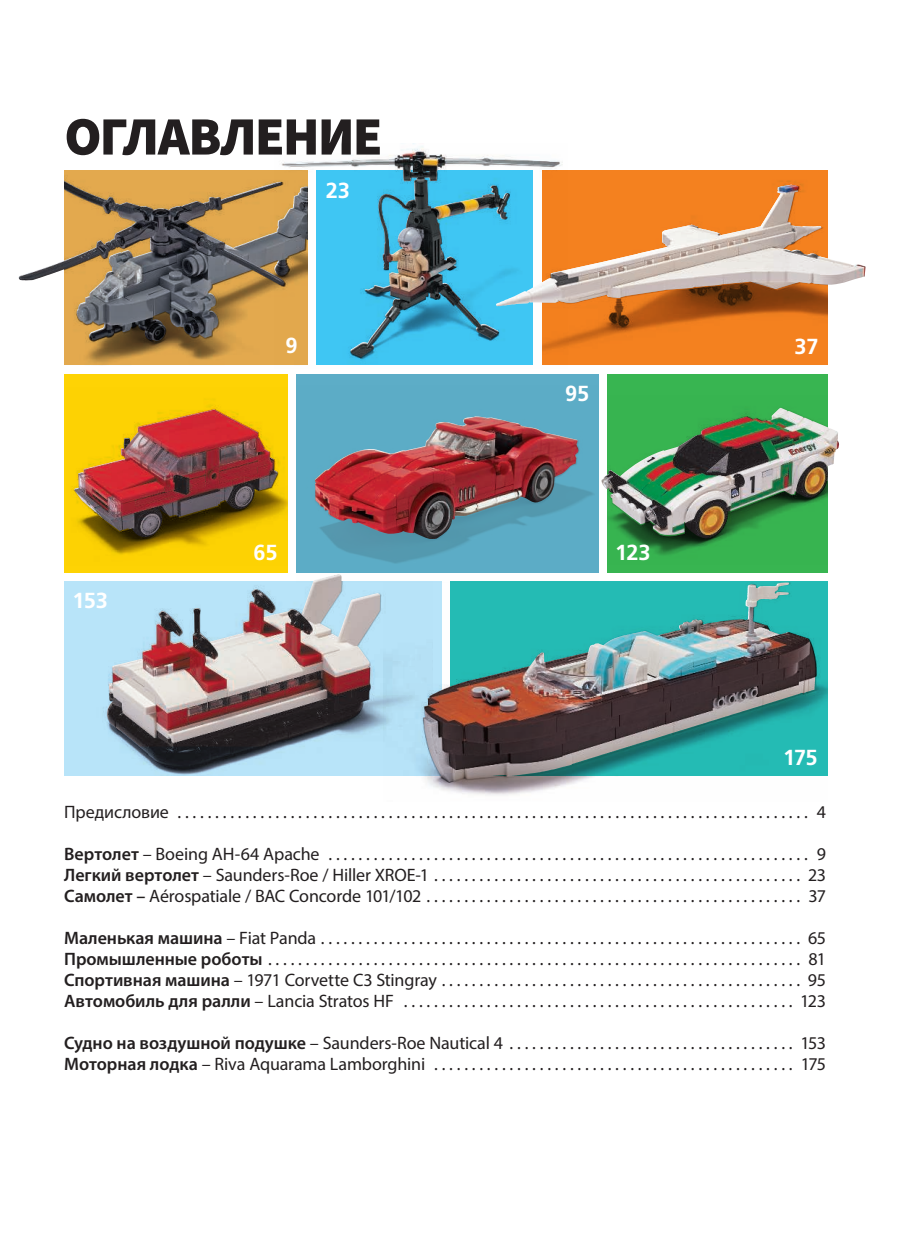
<style>
.page{position:relative;width:915px;height:1234px;background:#fff}
.page>*{position:absolute;margin:0;border:0;box-sizing:border-box;transform-origin:0 0}
.t1{font:54px "Source Sans Variable";letter-spacing:-.035em;color:#231f20}
.t2{font:700 21.75px "Frutiger LT Std";letter-spacing:-.015em;color:#fff}
.t3{font:18px/21px "Myriad Pro";letter-spacing:-.01em;color:#231f20;text-align:justify}
.s1{font-weight:600}
</style>
<div class="page">
<div style="left:64px;top:374px;width:223px;height:198px;background:#fed304"></div>
<div style="left:296px;top:374px;width:302px;height:198px;background:#5dadc7"></div>
<div style="left:607px;top:374px;width:220px;height:198px;background:#38b551"></div>
<img style="left:383px;top:582px;width:444px;height:213px">
<img style="left:64px;top:171px;width:210px;height:194px">
<img style="left:274px;top:146px;width:293px;height:219px">
<img style="left:542px;top:171px;width:285px;height:194px">
<img style="left:73px;top:404px;width:214px;height:151px">
<img style="left:296px;top:489px;width:302px;height:93px">
<img style="left:629px;top:407px;width:198px;height:148px">
<img style="left:64px;top:581px;width:368px;height:194px">
<img style="left:678px;top:583px;width:98px;height:45px">
<img style="left:64px;top:189px;width:57px;height:28px">
<img style="left:283px;top:152px;width:137px;height:15px">
<img style="left:495px;top:186px;width:370px;height:120px">
<img style="left:74px;top:409px;width:203px;height:128px">
<img style="left:315px;top:416px;width:264px;height:123px">
<img style="left:601px;top:408px;width:179px;height:130px">
<img style="left:107px;top:574px;width:231px;height:172px">
<h1 class="t1" style="left:64px;top:104px;width:320px">ОГЛАВЛЕНИЕ</h1>
<p class="t2" style="left:73px;top:588px;width:37px">153</p>
<p class="t2" style="left:325px;top:178px;width:26px">23</p>
<p class="t2" style="left:285px;top:332px;width:14px">9</p>
<p class="t2" style="left:253px;top:539px;width:26px">65</p>
<p class="t2" style="left:565px;top:381px;width:26px">95</p>
<p class="t2" style="left:615px;top:539px;width:37px">123</p>
<p class="t2" style="left:794px;top:333px;width:25px">37</p>
<p class="t2" style="left:782px;top:744px;width:36px">175</p>
<p class="t3" style="left:64px;top:803px;width:763px">Предисловие .................................................................................... 4</p>
<p class="t3" style="left:64px;top:845px;width:763px"><span class="s1">Вертолет</span> – Boeing AH-64 Apache ................................................................ 9<br><span class="s1">Легкий вертолет</span>– Saunders-Roe / Hiller XROE-1 ................................................. 23<br><span class="s1">Самолет –</span> Aérospatiale / BAC Concorde 101/102 .................................................. 37</p>
<p class="t3" style="left:64px;top:929px;width:763px"><span class="s1">Маленькая машина</span> – Fiat Panda ................................................................ 65<br><span class="s1">Промышленные роботы</span> ....................................................................... 81<br><span class="s1">Спортивная машина</span> – 1971 Corvette C3 Stingray ................................................ 95<br><span class="s1">Автомобиль для ралли</span> – Lancia Stratos HF .................................................... 123</p>
<p class="t3" style="left:64px;top:1034px;width:763px"><span class="s1">Судно на воздушной подушке</span> – Saunders-Roe Nautical 4 . . . . . . . . . . . . . . . . . . . . . . . . . . . . . . . . . . . . . . 153<br><span class="s1">Моторная лодка</span> – Riva Aquarama Lamborghini ................................................ 175</p>
</div>
